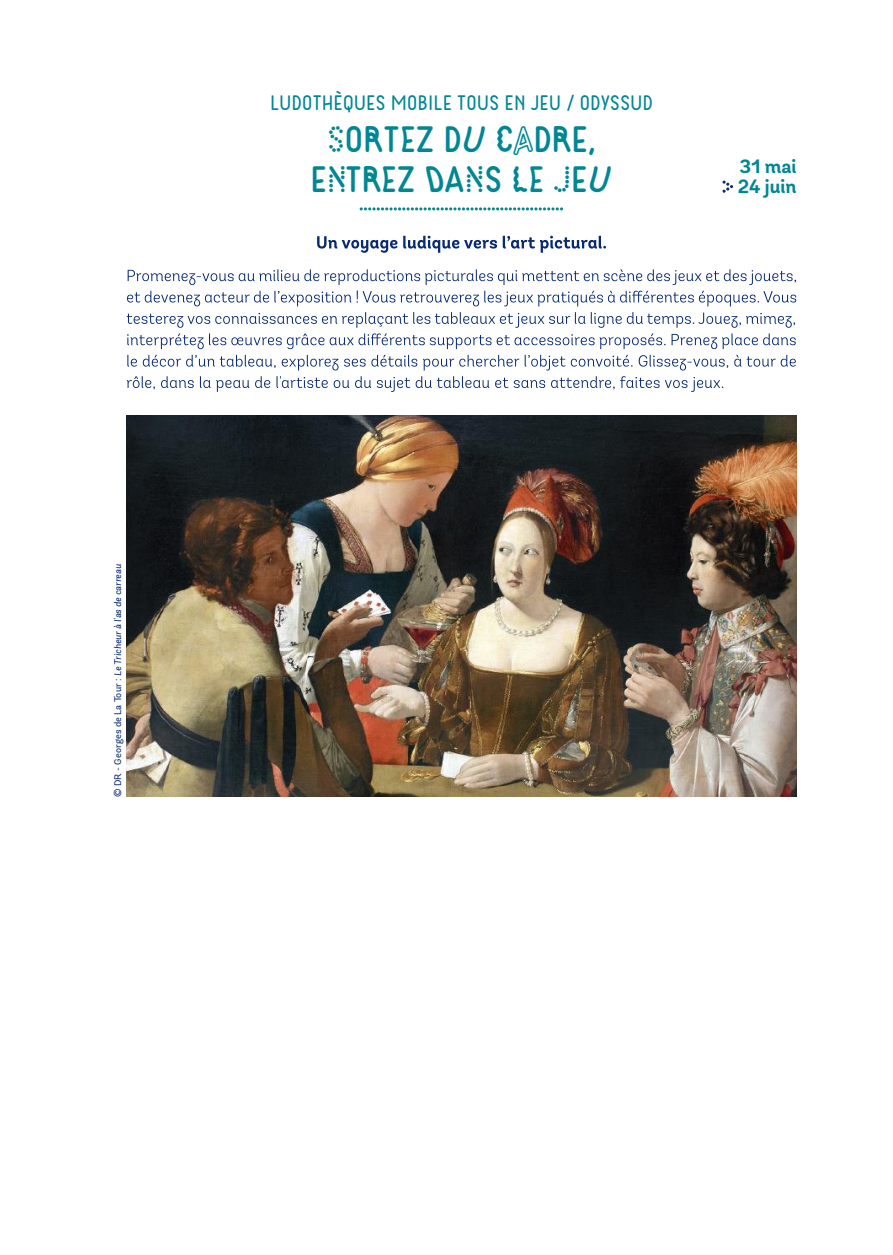
<style>
.page{position:relative;width:893px;height:1255px;background:#fff}
.page>*{position:absolute;margin:0;border:0;box-sizing:border-box;transform-origin:0 0}
.t1{font:700 36.75px/40.2px "Odysseize Pro";letter-spacing:.005em;color:#008793;text-align:center}
.t2{font:600 21px "Kollar Sans";letter-spacing:.02em;color:#008793}
.t3{font:700 19.25px/19.2px "Andes";color:#008793}
.t4{font:italic 9.62px "Andes";letter-spacing:.01em;color:#072a70}
.s1{font-style:normal}
</style>
<div class="page">
<svg style="left:127px;top:269px;width:668px;height:37px"></svg>
<svg style="left:127px;top:312px;width:668px;height:37px"></svg>
<svg style="left:127px;top:355px;width:668px;height:15px"></svg>
<svg style="left:127px;top:376px;width:596px;height:16px"></svg>
<svg style="left:722px;top:180px;width:10px;height:13px"></svg>
<svg style="left:317px;top:236px;width:288px;height:17px"></svg>
<svg style="left:361px;top:207px;width:200px;height:3px"></svg>
<img style="left:126px;top:415px;width:670px;height:381px">
<p class="t4" style="left:112px;top:796px;width:234px;rotate:-90deg"><span class="s1">© DR - Georges de La Tour :</span> Le Tricheur à l'as de carreau</p>
<h2 class="t2" style="left:270px;top:91px;width:383px">LUDOTHÈQUES MOBILE TOUS EN JEU / ODYSSUD</h2>
<h1 class="t1" style="left:311px;top:118px;width:302px">SORTEZ DU CADRE,<br>ENTREZ DANS LE JEU</h1>
<h3 class="t3" style="left:737px;top:158px;width:60px">31 mai<br>24 juin</h3>
</div>
